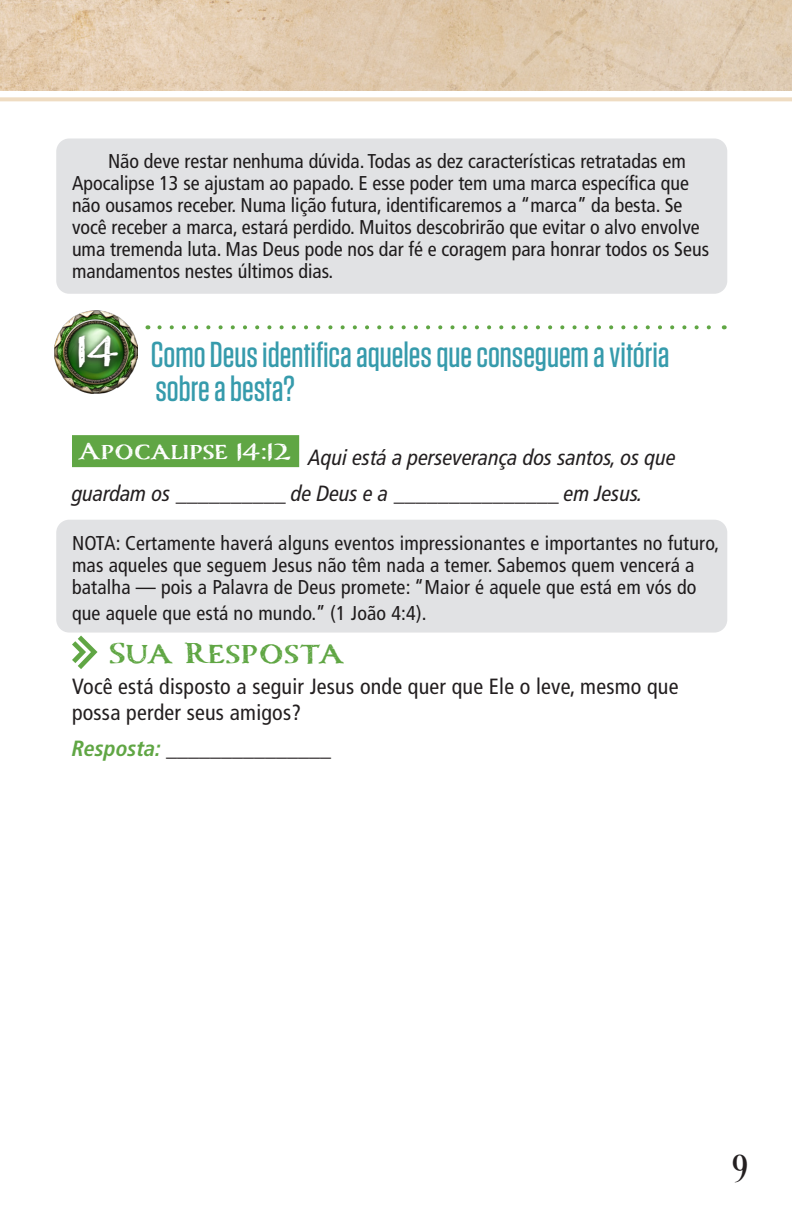
<style>
.page{position:relative;width:792px;height:1224px;background:#fff}
.page>*{position:absolute;margin:0;border:0;box-sizing:border-box;transform-origin:0 0}
.Compass_Numbers{font:700 50px "Carta Marina";color:#fff}
.t1{font:40px "Desire Pro";color:#231f20}
.Questions_1{font:500 36px/34px "Tungsten";color:#369bac}
.Your_Response{font:700 36px "Carta Marina";color:#60a644}
.Scripture_with_blanks{font:italic condensed 22px/36px "Frutiger LT Pro";color:#231f20}
.Main_Copy_-_No_Indent{font:condensed 22px/26.4px "Frutiger LT Pro";letter-spacing:.01em;color:#231f20}
.ANSWER{font:italic 700 condensed 22px "Frutiger LT Pro";color:#231f20}
.NOTE{font:condensed 20px/22px "Frutiger LT Pro";color:#231f20}
.s1{color:#60a644}
</style>
<div class="page">
<img style="left:0;top:0;width:792px;height:91px">
<svg style="left:0;top:97px;width:792px;height:4px;background:#f0dfc7"></svg>
<div style="left:72px;top:435px;width:227px;height:32px;background:#60a644"></div>
<img style="left:54px;top:311px;width:83px;height:82px">
<div style="left:72px;top:331px;width:51px;height:44px;background:#231f20;opacity:.75"></div>
<svg style="left:72px;top:636px;width:26px;height:33px"></svg>
<div style="left:56px;top:139px;width:671px;height:155px;background:#e1e2e4;border-radius:13px"></div>
<svg style="left:159px;top:325px;width:552px;height:4px"></svg>
<div style="left:56px;top:520px;width:671px;height:113px;background:#e1e2e4;border-radius:13px"></div>
<p class="NOTE" style="left:72px;top:151px;width:639px;text-indent:36px">Não deve restar nenhuma dúvida. Todas as dez características retratadas em Apocalipse 13 se ajustam ao papado. E esse poder tem uma marca específica que não ousamos receber. Numa lição futura, identificaremos a “marca” da besta. Se você receber a marca, estará perdido. Muitos descobrirão que evitar o alvo envolve uma tremenda luta. Mas Deus pode nos dar fé e coragem para honrar todos os Seus mandamentos nestes últimos dias.</p>
<p class="Compass_Numbers" style="left:77px;top:320px;width:42px">14</p>
<p class="Questions_1" style="left:151px;top:338px;width:520px">Como Deus identifica aqueles que conseguem a vitória sobre a besta?</p>
<p class="Scripture_with_blanks" style="left:72px;top:440px;width:605px"><sup>Apocalipse</sup> <sup>14:12</sup> Aqui está a perseverança dos santos, os que guardam os __________ de Deus e a _______________ em Jesus.</p>
<p class="NOTE" style="left:72px;top:532px;width:649px">NOTA: Certamente haverá alguns eventos impressionantes e importantes no futuro, mas aqueles que seguem Jesus não têm nada a temer. Sabemos quem vencerá a batalha — pois a Palavra de Deus promete: “Maior é aquele que está em vós do</p>
<p class="NOTE" style="left:72px;top:602px;width:356px">que aquele que está no mundo.” (1 João 4:4).</p>
<p class="Your_Response" style="left:108px;top:632px;width:237px">Sua Resposta</p>
<p class="Main_Copy_-_No_Indent" style="left:72px;top:673px;width:608px">Você está disposto a seguir Jesus onde quer que Ele o leve, mesmo que possa perder seus amigos?</p>
<p class="ANSWER" style="left:72px;top:735px;width:261px"><span class="s1">Resposta:</span> _______________</p>
<h2 class="t1" style="left:733px;top:1145px;width:17px">9</h2>
</div>
